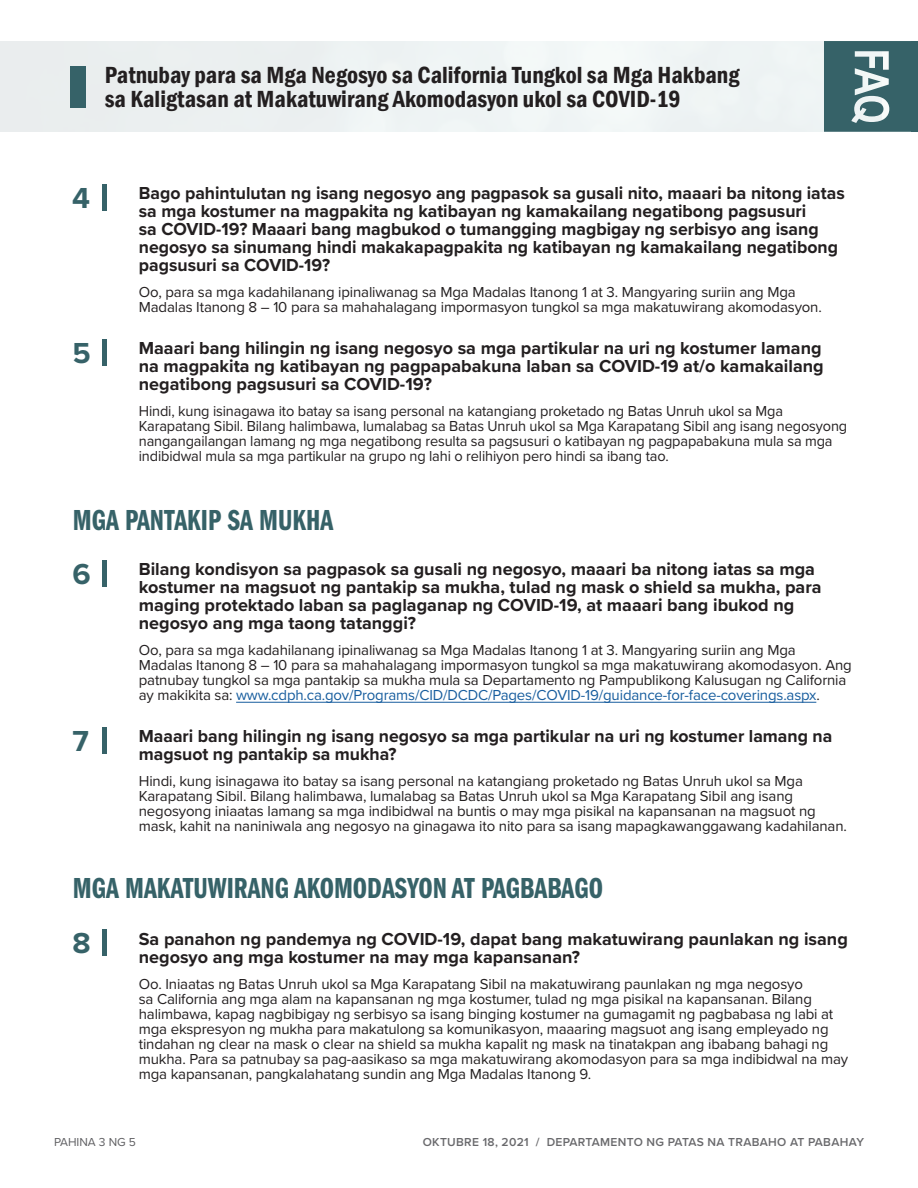
<style>
.page{position:relative;width:918px;height:1188px;background:#fff}
.page>*{position:absolute;margin:0;border:0;box-sizing:border-box;transform-origin:0 0}
.t1{font:30px "Franklin Gothic LT Pro Dm Cm";color:#366268}
.t2{font:700 30px "Proxima Nova";color:#366268}
.t3{font:600 condensed 24px/24px "Franklin Gothic";color:#231f20}
.t4{font:700 18px/18px "Proxima Nova";color:#231f20}
.t5{font:15px/15px "Proxima Nova";letter-spacing:-.01em;color:#231f20}
.t6{font:600 12px "Proxima Nova";letter-spacing:.025em;color:#69696c}
.t7{font:12px "Proxima Nova";color:#5f5f62}
.s1{color:#175d9e}
</style>
<div class="page">
<hr style="left:236px;top:702px;width:580px;height:1px;background:#175d9e">
<div style="left:102px;top:185px;width:5px;height:26px;background:#366268"></div>
<div style="left:102px;top:560px;width:5px;height:26px;background:#366268"></div>
<div style="left:102px;top:340px;width:5px;height:26px;background:#366268"></div>
<div style="left:102px;top:727px;width:5px;height:26px;background:#366268"></div>
<div style="left:102px;top:930px;width:5px;height:26px;background:#366268"></div>
<div style="left:0;top:41px;width:918px;height:91px;background:#edf2f3"></div>
<svg style="left:824px;top:41px;width:94px;height:91px"></svg>
<div style="left:70px;top:66px;width:16px;height:42px;background:#366268"></div>
<h2 class="t3" style="left:105px;top:62px;width:636px">Patnubay para sa Mga Negosyo sa California Tungkol sa Mga Hakbang sa Kaligtasan at Makatuwirang Akomodasyon ukol sa COVID-19</h2>
<p class="t2" style="left:72px;top:176px;width:19px">4</p>
<p class="t2" style="left:72px;top:331px;width:20px">5</p>
<p class="t4" style="left:139px;top:184px;width:708px">Bago pahintulutan ng isang negosyo ang pagpasok sa gusali nito, maaari ba nitong iatas</p>
<p class="t4" style="left:139px;top:202px;width:701px">sa mga kostumer na magpakita ng katibayan ng kamakailang negatibong pagsusuri<br>sa COVID-19? Maaari bang magbukod o tumangging magbigay ng serbisyo ang isang negosyo sa sinumang hindi makakapagpakita ng katibayan ng kamakailang negatibong pagsusuri sa COVID-19?</p>
<p class="t5" style="left:139px;top:284px;width:685px">Oo, para sa mga kadahilanang ipinaliwanag sa Mga Madalas Itanong 1 at 3. Mangyaring suriin ang Mga<br>Madalas Itanong 8 – 10 para sa mahahalagang impormasyon tungkol sa mga makatuwirang akomodasyon.</p>
<p class="t4" style="left:139px;top:339px;width:684px">Maaari bang hilingin ng isang negosyo sa mga partikular na uri ng kostumer lamang</p>
<p class="t4" style="left:139px;top:357px;width:686px">na magpakita ng katibayan ng pagpapabakuna laban sa COVID-19 at o/ kamakailang negatibong pagsusuri sa COVID-19?</p>
<p class="t5" style="left:139px;top:403px;width:710px">Hindi, kung isinagawa ito batay sa isang personal na katangiang proketado ng Batas Unruh ukol sa Mga Karapatang Sibil. Bilang halimbawa, lumalabag sa Batas Unruh ukol sa Mga Karapatang Sibil ang isang negosyong nangangailangan lamang ng mga negatibong resulta sa pagsusuri o katibayan ng pagpapabakuna mula sa mga indibidwal mula sa mga partikular na grupo ng lahi o relihiyon pero hindi sa ibang tao.</p>
<h2 class="t1" style="left:73px;top:504px;width:262px">MGA PANTAKIP SA MUKHA</h2>
<p class="t4" style="left:139px;top:560px;width:678px">Bilang kondisyon sa pagpasok sa gusali ng negosyo, maaari ba nitong iatas sa mga</p>
<p class="t2" style="left:72px;top:551px;width:20px">6</p>
<p class="t4" style="left:139px;top:578px;width:684px">kostumer na magsuot ng pantakip sa mukha, tulad ng mask o shield sa mukha, para maging protektado laban sa paglaganap ng COVID-19, at maaari bang ibukod ng negosyo ang mga taong tatanggi?</p>
<p class="t5" style="left:139px;top:642px;width:715px">Oo, para sa mga kadahilanang ipinaliwanag sa Mga Madalas Itanong 1 at 3. Mangyaring suriin ang Mga Madalas Itanong 8 – 10 para sa mahahalagang impormasyon tungkol sa mga makatuwirang akomodasyon. Ang patnubay tungkol sa mga pantakip sa mukha mula sa Departamento ng Pampublikong Kalusugan ng California ay makikita sa: <span class="s1">www.cdph.ca.gov/Programs/CID/DCDC/Pages/COVID-19/guidance-for-face-coverings.aspx</span>.</p>
<p class="t4" style="left:139px;top:727px;width:695px">Maaari bang hilingin ng isang negosyo sa mga partikular na uri ng kostumer lamang na</p>
<p class="t2" style="left:72px;top:718px;width:18px">7</p>
<p class="t4" style="left:139px;top:745px;width:259px">magsuot ng pantakip sa mukha?</p>
<p class="t5" style="left:139px;top:773px;width:710px">Hindi, kung isinagawa ito batay sa isang personal na katangiang proketado ng Batas Unruh ukol sa Mga Karapatang Sibil. Bilang halimbawa, lumalabag sa Batas Unruh ukol sa Mga Karapatang Sibil ang isang negosyong iniaatas lamang sa mga indibidwal na buntis o may mga pisikal na kapansanan na magsuot ng mask, kahit na naniniwala ang negosyo na ginagawa ito nito para sa isang mapagkawanggawang kadahilanan.</p>
<h2 class="t1" style="left:73px;top:872px;width:532px">MGA MAKATUWIRANG AKOMODASYON AT PAGBABAGO</h2>
<p class="t4" style="left:139px;top:930px;width:711px">Sa panahon ng pandemya ng COVID-19, dapat bang makatuwirang paunlakan ng isang</p>
<p class="t2" style="left:72px;top:921px;width:20px">8</p>
<p class="t4" style="left:139px;top:948px;width:443px">negosyo ang mga kostumer na may mga kapansanan?</p>
<p class="t5" style="left:139px;top:976px;width:711px">Oo. Iniaatas ng Batas Unruh ukol sa Mga Karapatang Sibil na makatuwirang paunlakan ng mga negosyo<br>sa California ang mga alam na kapansanan ng mga kostumer, tulad ng mga pisikal na kapansanan. Bilang halimbawa, kapag nagbibigay ng serbisyo sa isang binging kostumer na gumagamit ng pagbabasa ng labi at mga ekspresyon ng mukha para makatulong sa komunikasyon, maaaring magsuot ang isang empleyado ng tindahan ng clear na mask o clear na shield sa mukha kapalit ng mask na tinatakpan ang ibabang bahagi ng mukha. Para sa patnubay sa pag-aasikaso sa mga makatuwirang akomodasyon para sa mga indibidwal na may mga kapansanan, pangkalahatang sundin ang Mga Madalas Itanong 9.</p>
<p class="t7" style="left:54px;top:1133px;width:83px">PAHINA 3 NG 5</p>
<p class="t6" style="left:536px;top:1133px;width:5px">/</p>
<p class="t6" style="left:423px;top:1133px;width:107px">OKTUBRE 18, 2021</p>
<p class="t6" style="left:547px;top:1133px;width:319px">DEPARTAMENTO NG PATAS NA TRABAHO AT PABAHAY</p>
</div>
